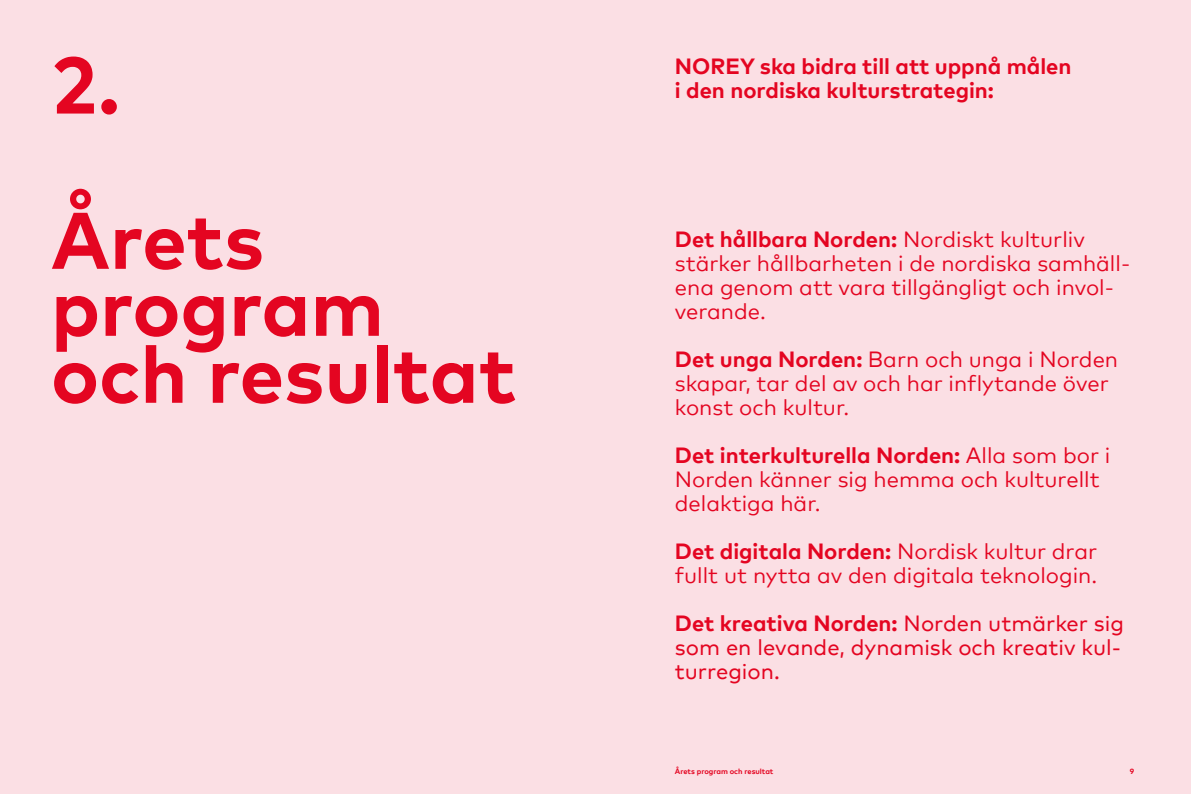
<style>
.page{position:relative;width:1191px;height:794px;background:#fbdfe4}
.page>*{position:absolute;margin:0;border:0;box-sizing:border-box;transform-origin:0 0}
.t1{font:700 80px/155.2px "Mark Pro";color:#e40521}
.t2{font:22px/24px "Mark Pro";color:#e40521}
.t3{font:22px/24px "Mark Pro";color:#e40521}
.t4{font:700 22px/24px "Mark Pro";color:#e40521}
.t5{font:700 7.5px "Mark Pro";color:#e40521}
.s1{font-weight:700}
</style>
<div class="page">
<h1 class="t1" style="left:51px;top:1px;width:215px">2.<br>Årets</h1>
<h1 class="t1" style="left:51px;top:267px;width:466px;line-height:67px">program och resultat</h1>
<p class="t4" style="left:675px;top:52px;width:398px">NOREY ska bidra till att uppnå målen i den nordiska kulturstrategin:</p>
<p class="t2" style="left:675px;top:225px;width:457px"><span class="s1">Det hållbara Norden:</span> Nordiskt kulturliv stärker hållbarheten i de nordiska samhäll&shy;ena genom att vara tillgängligt och invol&shy;verande.</p>
<p class="t2" style="left:675px;top:345px;width:445px"><span class="s1">Det unga Norden:</span> Barn och unga i Norden skapar, tar del av och har inflytande över konst och kultur.</p>
<p class="t2" style="left:675px;top:441px;width:437px"><span class="s1">Det interkulturella Norden:</span> Alla som bor i<br>Norden känner sig hemma och kulturellt delaktiga här.</p>
<p class="t2" style="left:675px;top:538px;width:424px"><span class="s1">Det digitala Norden:</span> Nordisk kultur drar fullt ut nytta av den digitala teknologin.</p>
<p class="t3" style="left:675px;top:609px;width:450px"><span class="s1">Det kreativa Norden:</span> Norden utmärker sig som en levande, dynamisk och kreativ kul&shy;turregion.</p>
<p class="t5" style="left:675px;top:766px;width:100px">Årets program och resultat</p>
<p class="t5" style="left:1129px;top:766px;width:6px">9</p>
</div>
